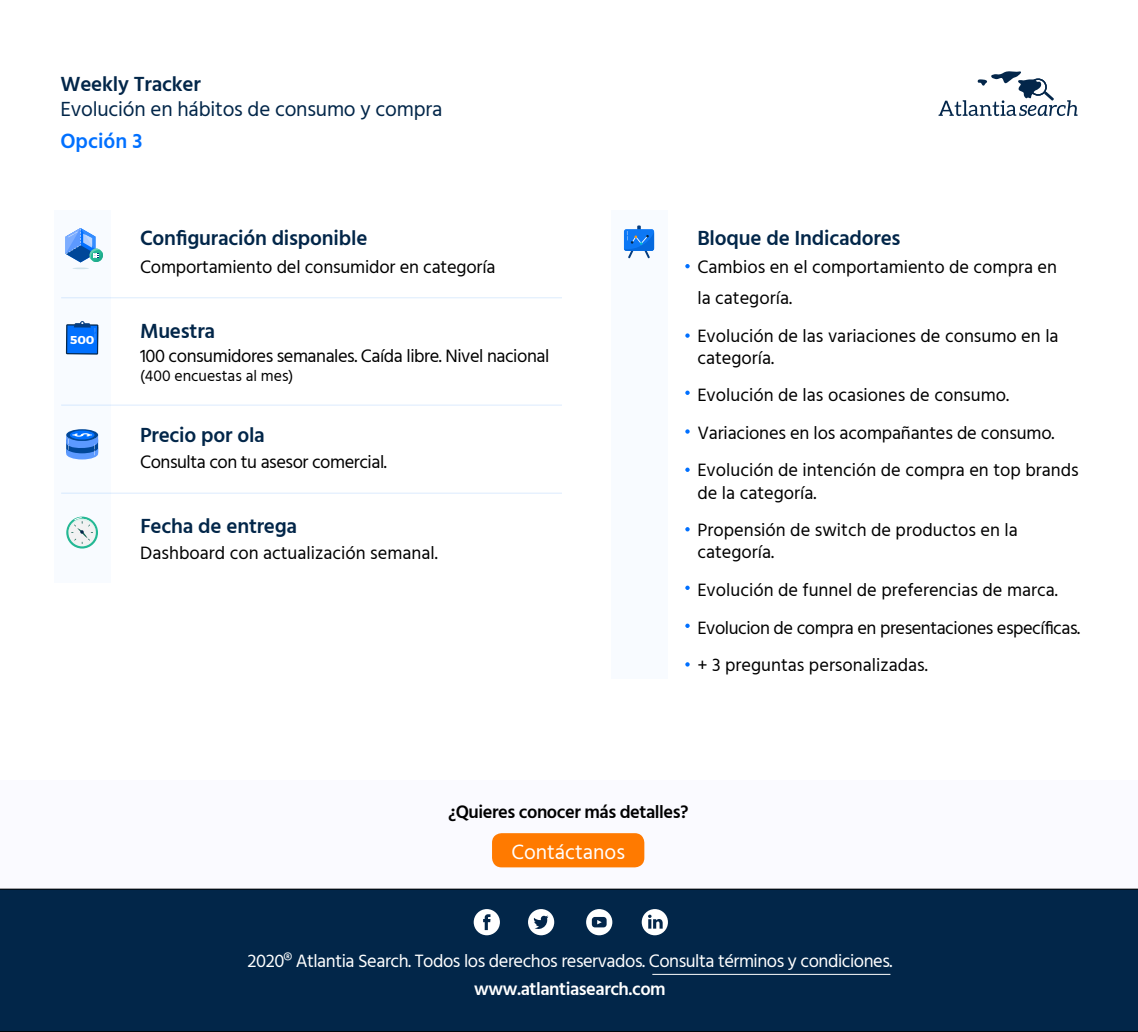
<style>
.page{position:relative;width:1138px;height:1032px;background:#fff}
.page>*{position:absolute;margin:0;border:0;box-sizing:border-box;transform-origin:0 0}
.t1{font:600 21px "Hind";letter-spacing:-.01em;color:#022649}
.t2{font:21px "Hind";letter-spacing:-.01em;color:#022649}
.t3{font:21px "Hind";color:#fff}
.t4{font:600 21px "Hind";color:#0070ff}
.t5{font:18.38px/37.6px "Hind";color:#000}
.t6{font:18.38px "Hind";letter-spacing:-.025em;color:#000}
.t7{font:18.38px "Hind";letter-spacing:-.025em;color:#fff}
.t8{font:600 18.38px "Hind";letter-spacing:-.025em;color:#000}
.t9{font:600 18.38px "Hind";letter-spacing:-.025em;color:#fff}
.t10{font:15.75px "Hind";color:#000}
.t11{font:700 11.46px "Montserrat";color:#fff;scale:1.07 1}
</style>
<div class="page">
<div style="left:0;top:780px;width:1138px;height:108px;background:#fafaff"></div>
<div style="left:0;top:888px;width:1138px;height:144px;background:#022649"></div>
<div style="left:492px;top:833px;width:152px;height:34px;background:#ff7a00;border-radius:10px"></div>
<svg style="left:641px;top:909px;width:27px;height:26px"></svg>
<svg style="left:648px;top:914px;width:14px;height:14px"></svg>
<div style="left:586px;top:909px;width:26px;height:26px;background:#fff;border-radius:50%"></div>
<svg style="left:592px;top:917px;width:14px;height:10px"></svg>
<hr style="left:652px;top:974px;width:238px;height:1px;background:#fff">
<div style="left:642px;top:949px;width:264px;height:25px;background:#022649"></div>
<div style="left:528px;top:909px;width:26px;height:26px;background:#fff;border-radius:50%"></div>
<svg style="left:534px;top:915px;width:14px;height:14px"></svg>
<div style="left:458px;top:948px;width:226px;height:18px;background:#022649"></div>
<div style="left:474px;top:909px;width:26px;height:26px;background:#fff;border-radius:50%"></div>
<svg style="left:483px;top:914px;width:7px;height:16px"></svg>
<svg style="left:938px;top:71px;width:139px;height:45px"></svg>
<div style="left:54px;top:210px;width:56px;height:373px;background:#f2f7ff"></div>
<div style="left:611px;top:210px;width:56px;height:469px;background:#f2f7ff"></div>
<hr style="left:61px;top:405px;width:501px;height:1px;background:#0d78f5">
<hr style="left:61px;top:493px;width:501px;height:1px;background:#0d78f5">
<hr style="left:61px;top:297px;width:501px;height:1px;background:#0d78f5">
<svg style="left:66px;top:429px;width:32px;height:12px"></svg>
<svg style="left:70px;top:430px;width:24px;height:9px"></svg>
<svg style="left:66px;top:433px;width:32px;height:26px"></svg>
<svg style="left:66px;top:321px;width:33px;height:34px"></svg>
<svg style="left:65px;top:228px;width:38px;height:41px"></svg>
<svg style="left:685px;top:264px;width:4px;height:4px"></svg>
<svg style="left:685px;top:333px;width:4px;height:5px"></svg>
<svg style="left:685px;top:390px;width:4px;height:5px"></svg>
<svg style="left:685px;top:429px;width:4px;height:5px"></svg>
<svg style="left:685px;top:467px;width:4px;height:5px"></svg>
<svg style="left:685px;top:527px;width:4px;height:4px"></svg>
<svg style="left:685px;top:585px;width:4px;height:5px"></svg>
<svg style="left:685px;top:623px;width:4px;height:5px"></svg>
<svg style="left:685px;top:662px;width:4px;height:4px"></svg>
<svg style="left:637px;top:225px;width:4px;height:12px"></svg>
<div style="left:624px;top:229px;width:30px;height:22px;background:#0d78f5;border-radius:2px"></div>
<svg style="left:624px;top:231px;width:30px;height:27px"></svg>
<svg style="left:66px;top:516px;width:32px;height:32px"></svg>
<div style="left:68px;top:519px;width:28px;height:27px;background:#f2f2f2;border-radius:50%"></div>
<svg style="left:68px;top:517px;width:28px;height:27px"></svg>
<p class="t1" style="left:60px;top:72px;width:142px">Weekly Tracker</p>
<p class="t2" style="left:60px;top:95px;width:383px">Evolución en hábitos de consumo y compra</p>
<p class="t4" style="left:60px;top:128px;width:83px">Opción 3</p>
<p class="t11" style="left:70px;top:333px;width:24px">500</p>
<p class="t1" style="left:140px;top:225px;width:229px">Configuración disponible</p>
<p class="t1" style="left:697px;top:225px;width:205px">Bloque de Indicadores</p>
<p class="t5" style="left:140px;top:249px;width:357px">Comportamiento del consumidor en categoría</p>
<p class="t5" style="left:697px;top:253px;width:361px;line-height:30.6px">Cambios en el comportamiento de compra en la categoría.</p>
<p class="t5" style="left:697px;top:325px;width:363px;line-height:22.1px">Evolución de las variaciones de consumo en la categoría.</p>
<p class="t5" style="left:697px;top:377px;width:383px">Evolución de las ocasiones de consumo.<br>Variaciones en los acompañantes de consumo.<br>Evolución de intención de compra en top brands</p>
<p class="t5" style="left:697px;top:475px;width:322px">de la categoría.<br>Propensión de switch de productos en la</p>
<p class="t5" style="left:697px;top:534px;width:384px">categoría.<br>Evolución de funnel de preferencias de marca.<br>Evolucion de compra en presentaciones específicas. + 3 preguntas personalizadas.</p>
<p class="t1" style="left:140px;top:318px;width:77px">Muestra</p>
<p class="t6" style="left:140px;top:344px;width:411px">100 consumidores semanales. Caída libre. Nivel nacional</p>
<p class="t10" style="left:140px;top:365px;width:155px">(400 encuestas al mes)</p>
<p class="t1" style="left:140px;top:422px;width:126px">Precio por ola</p>
<p class="t6" style="left:140px;top:449px;width:248px">Consulta con tu asesor comercial.</p>
<p class="t1" style="left:140px;top:513px;width:158px">Fecha de entrega</p>
<p class="t5" style="left:140px;top:535px;width:299px">Dashboard con actualización semanal.</p>
<p class="t8" style="left:448px;top:801px;width:242px">¿Quieres conocer más detalles?</p>
<p class="t3" style="left:511px;top:838px;width:115px">Contáctanos</p>
<p class="t7" style="left:247px;top:948px;width:646px">2020® Atlantia Search. Todos los derechos reservados. Consulta términos y condiciones.</p>
<p class="t9" style="left:474px;top:977px;width:193px">www.atlantiasearch.com</p>
</div>
